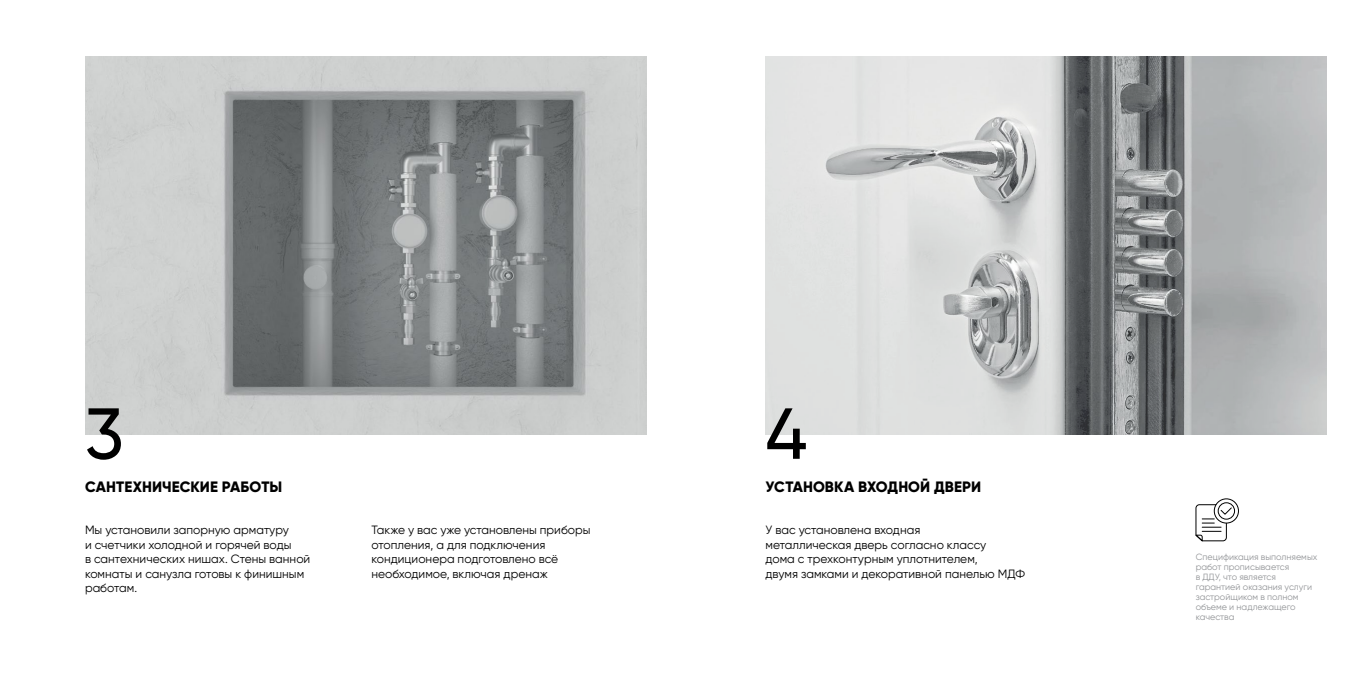
<style>
.page{position:relative;width:1361px;height:681px;background:#fff}
.page>*{position:absolute;margin:0;border:0;box-sizing:border-box;transform-origin:0 0}
.t1{font:500 72px "Gilroy";color:#000}
.t2{font:800 15px "Gilroy";letter-spacing:.005em;color:#000}
.t3{font:12px/14.4px "Gilroy";color:#000}
.t4{font:9px/10px "Gilroy";color:#939598}
</style>
<div class="page">
<img style="left:85px;top:57px;width:561px;height:377px">
<img style="left:766px;top:57px;width:561px;height:377px">
<svg style="left:1214px;top:498px;width:24px;height:25px"></svg>
<div style="left:1214px;top:498px;width:24px;height:25px;border:1px solid #000;border-radius:50%"></div>
<svg style="left:1195px;top:502px;width:40px;height:40px"></svg>
<h1 class="t1" style="left:85px;top:389px;width:40px">3</h1>
<h1 class="t1" style="left:765px;top:389px;width:43px">4</h1>
<p class="t2" style="left:85px;top:476px;width:199px">САНТЕХНИЧЕСКИЕ РАБОТЫ</p>
<p class="t3" style="left:85px;top:522px;width:227px">Мы установили запорную арматуру<br>и счетчики холодной и горячей воды<br>в сантехнических нишах. Стены ванной комнаты и санузла готовы к финишным работам.</p>
<p class="t3" style="left:371px;top:522px;width:220px">Также у вас уже установлены приборы отопления, а для подключения кондиционера подготовлено всё необходимое, включая дренаж</p>
<p class="t2" style="left:765px;top:476px;width:217px">УСТАНОВКА ВХОДНОЙ ДВЕРИ</p>
<p class="t3" style="left:765px;top:522px;width:261px">У вас установлена входная<br>металлическая дверь согласно классу<br>дома с трехконтурным уплотнителем,<br>двумя замками и декоративной панелью МДФ</p>
<p class="t4" style="left:1195px;top:552px;width:123px">Спецификация выполняемых работ прописывается<br>в ДДУ, что является гарантией оказания услуги застройщиком в полном объеме и надлежащего качества</p>
</div>
